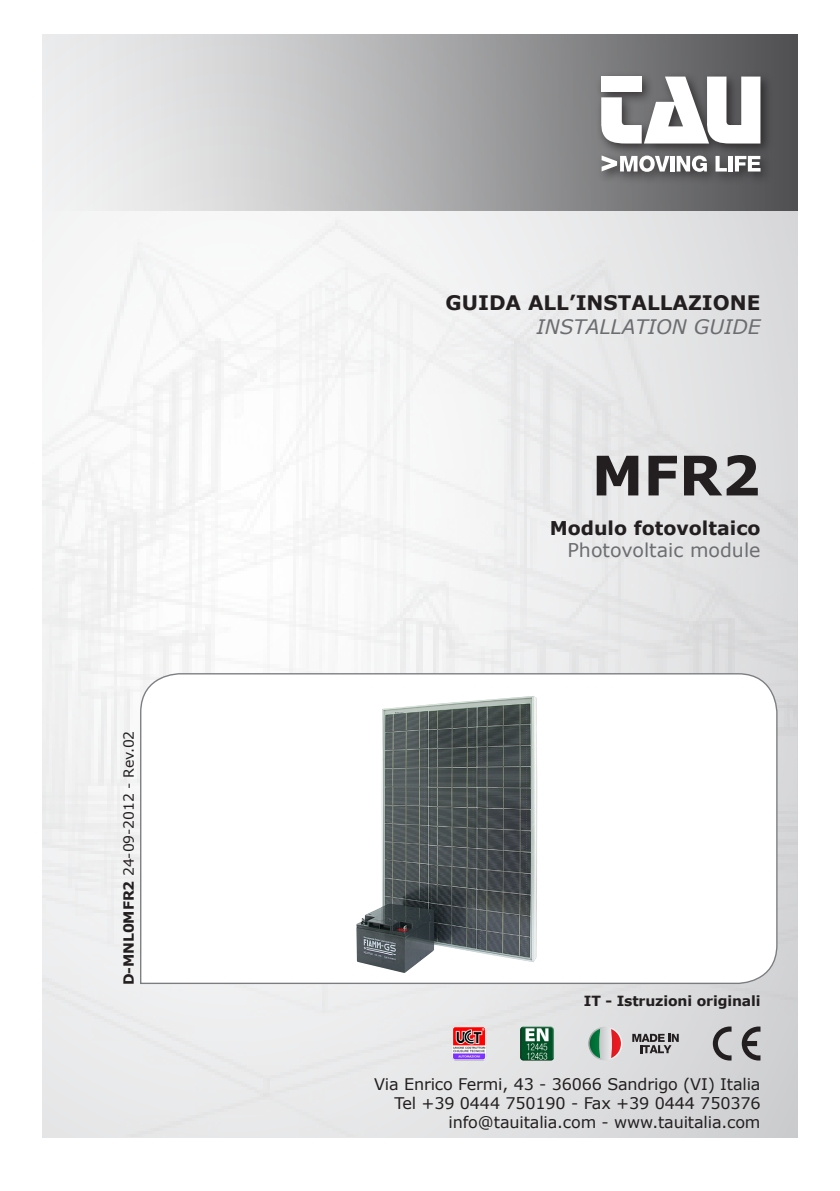
<style>
.page{position:relative;width:840px;height:1191px;background:#fff}
.page>*{position:absolute;margin:0;border:0;box-sizing:border-box;transform-origin:0 0}
.t1{font:700 54.6px "Verdana";color:#231f20}
.t2{font:700 20px "Verdana";color:#231f20}
.t3{font:italic 20px "Verdana";color:#6c6d70}
.t4{font:700 19px "Verdana";color:#231f20}
.t5{font:19px "Verdana";color:#6c6d70}
.t6{font:16px/19.2px "Verdana";letter-spacing:-.01em;color:#231f20;text-align:right}
.t7{font:14px "Verdana";letter-spacing:-.01em;color:#231f20}
.t8{font:700 14px "Verdana";letter-spacing:-.01em;color:#231f20}
.s1{font-weight:700}
</style>
<div class="page">
<img style="left:43px;top:211px;width:754px;height:925px">
<div style="left:43px;top:34px;width:754px;height:177px;background:linear-gradient(to right,#fff,#555557)"></div>
<div style="left:595px;top:71px;width:178px;height:114px;background:#231f20;opacity:.75"></div>
<svg style="left:600px;top:77px;width:160px;height:66px"></svg>
<svg style="left:601px;top:155px;width:68px;height:17px"></svg>
<div style="left:669px;top:156px;width:5px;height:15px;background:#fff"></div>
<svg style="left:676px;top:156px;width:30px;height:16px"></svg>
<svg style="left:715px;top:156px;width:11px;height:15px"></svg>
<hr style="left:728px;top:156px;width:4px;height:15px;background:#fff">
<svg style="left:734px;top:156px;width:26px;height:15px"></svg>
<svg style="left:632px;top:1033px;width:46px;height:20px"></svg>
<svg style="left:589px;top:1028px;width:31px;height:31px"></svg>
<svg style="left:588px;top:1026px;width:34px;height:34px"></svg>
<img style="left:452px;top:1026px;width:34px;height:34px">
<img style="left:520px;top:1026px;width:34px;height:34px">
<svg style="left:712px;top:1026px;width:19px;height:34px"></svg>
<svg style="left:741px;top:1026px;width:19px;height:34px"></svg>
<svg style="left:139px;top:672px;width:638px;height:312px"></svg>
<p class="t7" style="left:120px;top:985px;width:256px;rotate:-90deg"><span class="s1">D-MNL0MFR2</span> 24-09-2012 - Rev.02</p>
<p class="t2" style="left:445px;top:290px;width:316px">GUIDA ALL’INSTALLAZIONE</p>
<p class="t3" style="left:536px;top:314px;width:225px">INSTALLATION GUIDE</p>
<h1 class="t1" style="left:591px;top:441px;width:170px">MFR2</h1>
<p class="t4" style="left:549px;top:515px;width:212px">Modulo fotovoltaico</p>
<p class="t5" style="left:567px;top:538px;width:194px">Photovoltaic module</p>
<p class="t8" style="left:583px;top:992px;width:178px">IT - Istruzioni originali</p>
<p class="t6" style="left:374px;top:1073px;width:388px">Via Enrico Fermi, 43 - 36066 Sandrigo (VI) Italia<br>Tel +39 0444 750190 - Fax +39 0444 750376 info@tauitalia.com - www.tauitalia.com</p>
</div>
